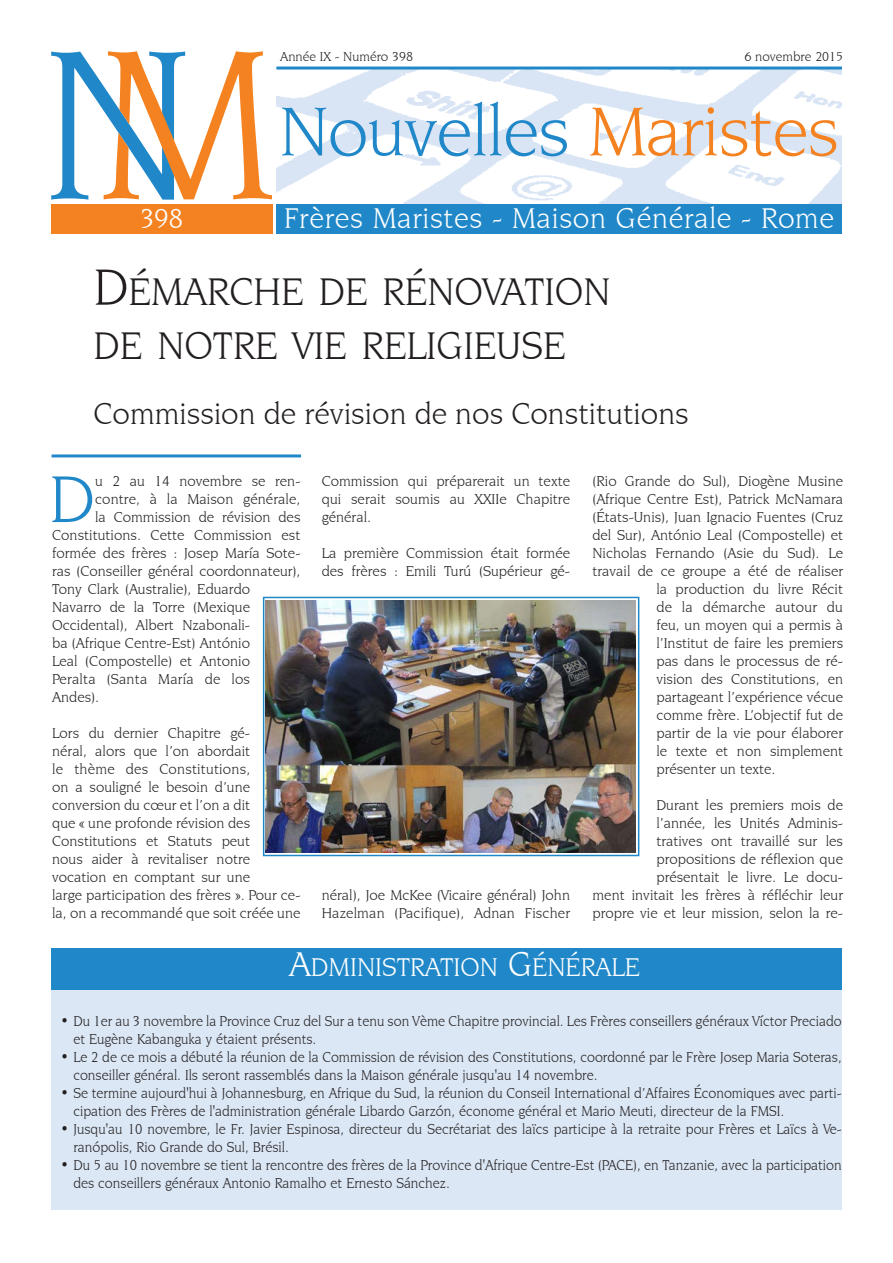
<style>
.page{position:relative;width:893px;height:1263px;background:#fff}
.page>*{position:absolute;margin:0;border:0;box-sizing:border-box;transform-origin:0 0}
.Normale{font:73.5px "Novarese IT Cby BT";letter-spacing:-.015em;color:#2088c9}
.paragrafo4ComMaiuscu{font:70.2px "Novarese IT Cby BT";color:#2088c9}
.Titolo{font:40.5px "Novarese IT Cby BT";color:#231f20}
.Sottotitolo{font:31.5px "Novarese IT Cby BT";color:#231f20}
.Normale-2{font:30px "Novarese IT Cby BT";letter-spacing:.02em;color:#fff}
.Normale-3{font:28.5px "Novarese IT Cby BT";color:#fff}
.Titolo-2{font:27px "Novarese IT Cby BT";color:#fff}
.paragrafo4{font:15px/18px "Novarese IT Cby BT";color:#231f20}
.paragrafo4-2{font:15px/18px "Novarese IT Cby BT";color:#231f20;scale:.95 1}
.paragrafo4ComMaiuscu-2{font:15px "Novarese IT Cby BT";color:#231f20}
.Normale-4{font:13.5px "Novarese IT Cby BT";color:#231f20}
.s1{color:#f58220}
.s2{font-size:54px}
.s3{font-size:36px}
</style>
<div class="page">
<img style="left:276px;top:70px;width:566px;height:134px">
<hr style="left:276px;top:67px;width:566px;height:3px;background:#2088c9">
<div style="left:276px;top:204px;width:566px;height:30px;background:#2088c9"></div>
<svg style="left:51px;top:51px;width:221px;height:149px"></svg>
<div style="left:51px;top:965px;width:791px;height:245px;background:#dbe7f5"></div>
<div style="left:51px;top:204px;width:221px;height:30px;background:#f58220"></div>
<hr style="left:52px;top:454px;width:249px;height:3px;background:#2088c9">
<div style="left:51px;top:948px;width:791px;height:41px;background:#2088c9"></div>
<img style="left:266px;top:600px;width:370px;height:253px">
<div style="left:263px;top:597px;width:376px;height:259px;border:2px solid #2088c9"></div>
<p class="Normale-4" style="left:280px;top:49px;width:134px">Année IX - Numéro 398</p>
<p class="Normale-4" style="left:744px;top:49px;width:100px">6 novembre 2015</p>
<p class="Normale" style="left:279px;top:88px;width:561px">Nouvelles <span class="s1">Maristes</span></p>
<p class="Normale-2" style="left:284px;top:201px;width:552px">Frères Maristes - Maison Générale - Rome</p>
<p class="Normale-3" style="left:140px;top:202px;width:45px">398</p>
<p class="Titolo" style="left:94px;top:267px;width:518px"><span class="s2">D</span>ÉMARCHE DE RÉNOVATION</p>
<p class="Titolo" style="left:94px;top:321px;width:473px">DE NOTRE VIE RELIGIEUSE</p>
<p class="Sottotitolo" style="left:94px;top:395px;width:597px">Commission de révision de nos Constitutions</p>
<p class="paragrafo4ComMaiuscu" style="left:49px;top:457px;width:47px">D</p>
<p class="paragrafo4ComMaiuscu-2" style="left:95px;top:472px;width:207px">u 2 au 14 novembre se ren-</p>
<p class="paragrafo4ComMaiuscu-2" style="left:95px;top:490px;width:207px">contre, à la Maison générale,</p>
<p class="paragrafo4ComMaiuscu-2" style="left:95px;top:508px;width:207px">la Commission de révision des</p>
<p class="paragrafo4ComMaiuscu-2" style="left:52px;top:526px;width:250px">Constitutions. Cette Commission est</p>
<p class="paragrafo4ComMaiuscu-2" style="left:52px;top:544px;width:250px">formée des frères : Josep María Sote-</p>
<p class="paragrafo4ComMaiuscu-2" style="left:52px;top:562px;width:250px">ras (Conseiller général coordonnateur),</p>
<p class="paragrafo4ComMaiuscu-2" style="left:52px;top:580px;width:199px">Tony Clark (Australie), Eduardo</p>
<p class="paragrafo4ComMaiuscu-2" style="left:52px;top:598px;width:199px">Navarro de la Torre (Mexique</p>
<p class="paragrafo4ComMaiuscu-2" style="left:52px;top:616px;width:199px">Occidental), Albert Nzabonali-</p>
<p class="paragrafo4ComMaiuscu-2" style="left:52px;top:634px;width:199px">ba (Afrique Centre-Est) António</p>
<p class="paragrafo4ComMaiuscu-2" style="left:52px;top:652px;width:199px">Leal (Compostelle) et Antonio</p>
<p class="paragrafo4ComMaiuscu-2" style="left:52px;top:670px;width:199px">Peralta (Santa María de los</p>
<p class="paragrafo4ComMaiuscu-2" style="left:52px;top:688px;width:48px">Andes).</p>
<p class="paragrafo4" style="left:52px;top:724px;width:250px">Lors du dernier Chapitre gé-<br>néral, alors que l’on abordait<br>le thème des Constitutions,<br>on a souligné le besoin d’une conversion du cœur et l’on a dit<br>que « une profonde révision des<br>Constitutions et Statuts peut<br>nous aider à revitaliser notre vocation en comptant sur une<br>large participation des frères ». Pour ce&shy;la, on a recommandé que soit créée une</p>
<p class="paragrafo4" style="left:322px;top:472px;width:250px;text-align:justify">Commission qui préparerait un texte qui serait soumis au XXIIe Chapitre général.</p>
<p class="paragrafo4" style="left:322px;top:544px;width:250px">La première Commission était formée des frères : Emili Turú (Supérieur gé-</p>
<p class="paragrafo4" style="left:322px;top:886px;width:250px">néral), Joe McKee (Vicaire général) John<br>Hazelman (Pacifique), Adnan Fischer</p>
<p class="paragrafo4" style="left:592px;top:472px;width:252px">(Rio Grande do Sul), Diogène Musine</p>
<p class="paragrafo4" style="left:592px;top:490px;width:252px">(Afrique Centre Est), Patrick McNamara</p>
<p class="paragrafo4" style="left:592px;top:508px;width:252px">(États-Unis), Juan Ignacio Fuentes (Cruz</p>
<p class="paragrafo4" style="left:592px;top:526px;width:252px">del Sur), António Leal (Compostelle) et</p>
<p class="paragrafo4" style="left:592px;top:544px;width:252px">Nicholas Fernando (Asie du Sud). Le</p>
<p class="paragrafo4" style="left:592px;top:562px;width:252px">travail de ce groupe a été de réaliser</p>
<p class="paragrafo4" style="left:656px;top:580px;width:188px">la production du livre Récit</p>
<p class="paragrafo4" style="left:656px;top:598px;width:188px">de la démarche autour du</p>
<p class="paragrafo4" style="left:656px;top:616px;width:188px">feu, un moyen qui a permis à</p>
<p class="paragrafo4" style="left:656px;top:634px;width:188px">l’Institut de faire les premiers</p>
<p class="paragrafo4" style="left:656px;top:652px;width:188px">pas dans le processus de ré-</p>
<p class="paragrafo4" style="left:656px;top:670px;width:188px">vision des Constitutions, en</p>
<p class="paragrafo4" style="left:656px;top:688px;width:188px">partageant l’expérience vécue</p>
<p class="paragrafo4" style="left:656px;top:706px;width:188px">comme frère. L’objectif fut de</p>
<p class="paragrafo4" style="left:656px;top:724px;width:188px">partir de la vie pour élaborer</p>
<p class="paragrafo4" style="left:656px;top:742px;width:188px">le texte et non simplement</p>
<p class="paragrafo4" style="left:656px;top:760px;width:121px">présenter un texte.</p>
<p class="paragrafo4" style="left:592px;top:796px;width:252px;text-align:right">Durant les premiers mois de<br>l’année, les Unités Adminis-<br>tratives ont travaillé sur les propositions de réflexion que présentait le livre. Le docu-<br>ment invitait les frères à réfléchir leur propre vie et leur mission, selon la re-</p>
<p class="Titolo-2" style="left:289px;top:951px;width:352px"><span class="s3">A</span>DMINISTRATION <span class="s3">G</span>ÉNÉRALE</p>
<p class="paragrafo4-2" style="left:73px;top:1012px;width:810px;text-indent:-13px">• Du 1er au 3 novembre la Province Cruz del Sur a tenu son Vème Chapitre provincial. Les Frères conseillers généraux Víctor Preciado et Eugène Kabanguka y étaient présents.</p>
<p class="paragrafo4-2" style="left:73px;top:1048px;width:810px;text-indent:-13px">• Le 2 de ce mois a débuté la réunion de la Commission de révision des Constitutions, coordonné par le Frère Josep Maria Soteras, conseiller général. Ils seront rassemblés dans la Maison générale jusqu'au 14 novembre.</p>
<p class="paragrafo4-2" style="left:73px;top:1084px;width:810px;text-indent:-13px">• Se termine aujourd'hui à Johannesburg, en Afrique du Sud, la réunion du Conseil International d’Affaires Économiques avec parti&shy;cipation des Frères de l'administration générale Libardo Garzón, économe général et Mario Meuti, directeur de la FMSI.</p>
<p class="paragrafo4-2" style="left:73px;top:1120px;width:810px;text-indent:-13px">• Jusqu'au 10 novembre, le Fr. Javier Espinosa, directeur du Secrétariat des laïcs participe à la retraite pour Frères et Laïcs à Ve&shy;ranópolis, Rio Grande do Sul, Brésil.</p>
<p class="paragrafo4-2" style="left:73px;top:1156px;width:810px;text-indent:-13px">• Du 5 au 10 novembre se tient la rencontre des frères de la Province d'Afrique Centre-Est (PACE), en Tanzanie, avec la participation des conseillers généraux Antonio Ramalho et Ernesto Sánchez.</p>
</div>
